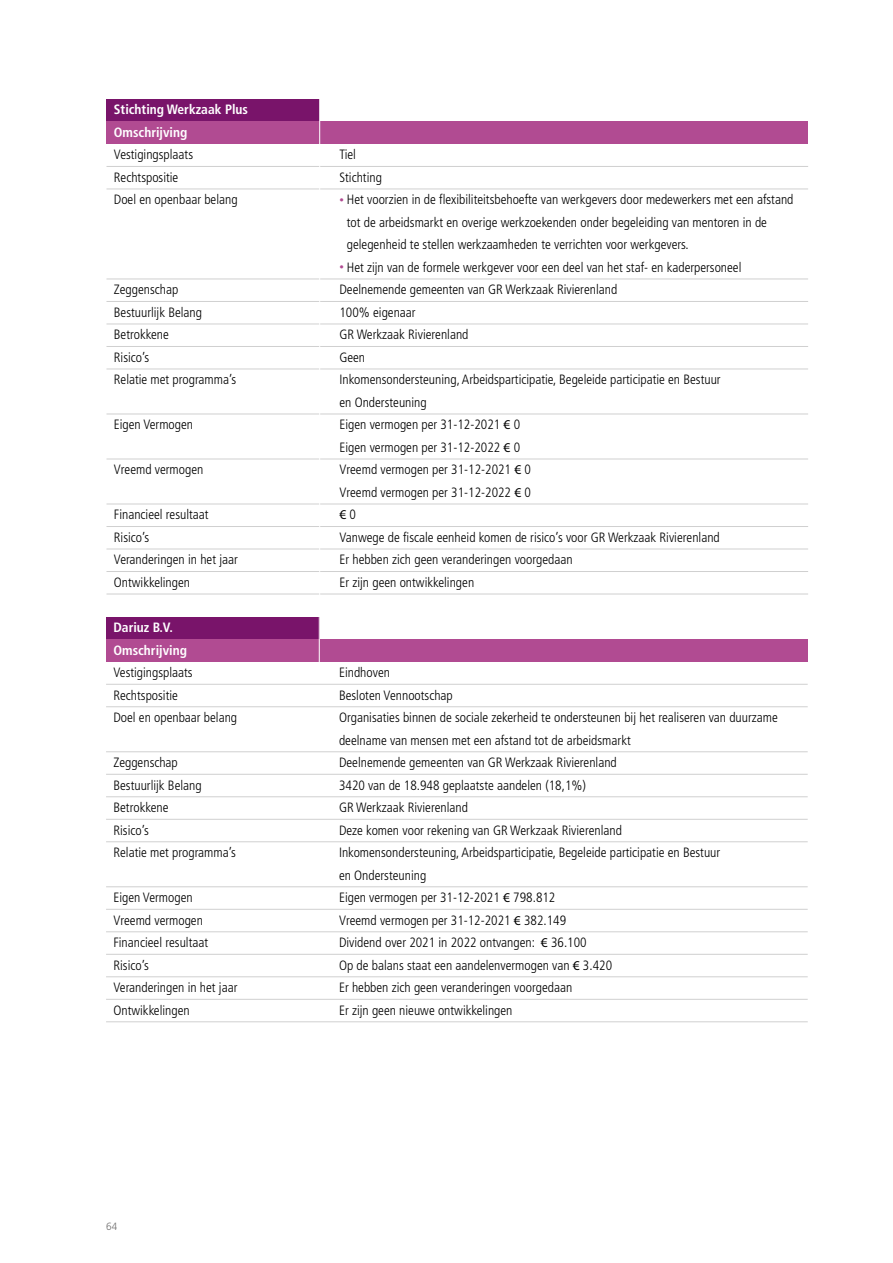
<style>
.page{position:relative;width:893px;height:1263px;background:#fff}
.page>*{position:absolute;margin:0;border:0;box-sizing:border-box;transform-origin:0 0}
.t1{font:300 condensed 13.5px/22.5px "Frutiger";color:#000}
.t2{font:700 condensed 13.5px/22.5px "Frutiger";color:#fff}
.t3{font:13.5px "Myriad Pro";color:#000}
.t4{font:300 10.5px "Frutiger";color:#706f6f;scale:.95 1}
.s1{font-size:9px;color:#b14b92}
.s2{font-family:"Myriad Pro";font-weight:400;font-stretch:normal}
.s3{font-family:"Frutiger";font-weight:300;font-stretch:condensed}
</style>
<div class="page">
<div style="left:106px;top:99px;width:214px;height:22px;background:#79146a"></div>
<div style="left:106px;top:121px;width:702px;height:23px;background:#b14b92"></div>
<hr style="left:106px;top:279px;width:702px;height:1px;background:#d0d0d0">
<hr style="left:106px;top:301px;width:702px;height:1px;background:#d0d0d0">
<hr style="left:106px;top:324px;width:702px;height:1px;background:#d0d0d0">
<hr style="left:106px;top:346px;width:702px;height:1px;background:#d0d0d0">
<hr style="left:106px;top:369px;width:702px;height:1px;background:#d0d0d0">
<hr style="left:106px;top:414px;width:702px;height:1px;background:#d0d0d0">
<hr style="left:106px;top:459px;width:702px;height:1px;background:#d0d0d0">
<hr style="left:106px;top:504px;width:702px;height:1px;background:#d0d0d0">
<hr style="left:106px;top:526px;width:702px;height:1px;background:#d0d0d0">
<hr style="left:106px;top:549px;width:702px;height:1px;background:#d0d0d0">
<hr style="left:106px;top:571px;width:702px;height:1px;background:#d0d0d0">
<hr style="left:106px;top:594px;width:702px;height:1px;background:#d0d0d0">
<hr style="left:106px;top:189px;width:702px;height:1px;background:#d0d0d0">
<hr style="left:106px;top:166px;width:702px;height:1px;background:#d0d0d0">
<hr style="left:319px;top:99px;width:1px;height:502px;background:#fff">
<div style="left:106px;top:617px;width:213px;height:22px;background:#79146a"></div>
<div style="left:106px;top:639px;width:702px;height:23px;background:#b14b92"></div>
<hr style="left:319px;top:617px;width:1px;height:501px;background:#fff">
<hr style="left:106px;top:774px;width:702px;height:1px;background:#d0d0d0">
<hr style="left:106px;top:796px;width:702px;height:1px;background:#d0d0d0">
<hr style="left:106px;top:819px;width:702px;height:1px;background:#d0d0d0">
<hr style="left:106px;top:841px;width:702px;height:1px;background:#d0d0d0">
<hr style="left:106px;top:886px;width:702px;height:1px;background:#d0d0d0">
<hr style="left:106px;top:931px;width:702px;height:1px;background:#d0d0d0">
<hr style="left:106px;top:954px;width:702px;height:1px;background:#d0d0d0">
<hr style="left:106px;top:909px;width:702px;height:1px;background:#d0d0d0">
<hr style="left:106px;top:976px;width:702px;height:1px;background:#d0d0d0">
<hr style="left:106px;top:999px;width:702px;height:1px;background:#d0d0d0">
<hr style="left:106px;top:1021px;width:702px;height:1px;background:#d0d0d0">
<hr style="left:106px;top:751px;width:702px;height:1px;background:#d0d0d0">
<hr style="left:106px;top:706px;width:702px;height:1px;background:#d0d0d0">
<hr style="left:106px;top:684px;width:702px;height:1px;background:#d0d0d0">
<p class="t2" style="left:114px;top:98px;width:136px">Stichting Werkzaak Plus<br>Omschrijving</p>
<p class="t1" style="left:114px;top:144px;width:81px">Vestigingsplaats</p>
<p class="t1" style="left:339px;top:144px;width:18px">Tiel</p>
<p class="t1" style="left:114px;top:166px;width:66px">Rechtspositie</p>
<p class="t1" style="left:339px;top:166px;width:44px">Stichting</p>
<p class="t1" style="left:114px;top:189px;width:125px">Doel en openbaar belang</p>
<p class="t1" style="left:347px;top:188px;width:448px;text-indent:-7px"><span class="s1">•</span> Het voorzien in de flexibiliteitsbehoefte van werkgevers door medewerkers met een afstand tot de arbeidsmarkt en overige werkzoekenden onder begeleiding van mentoren in de gelegenheid te stellen werkzaamheden te verrichten voor werkgevers.</p>
<p class="t1" style="left:339px;top:256px;width:403px"><span class="s1">•</span> Het zijn van de formele werkgever voor een deel van het staf- en kaderpersoneel</p>
<p class="t1" style="left:114px;top:278px;width:66px">Zeggenschap</p>
<p class="t1" style="left:339px;top:278px;width:279px">Deelnemende gemeenten van GR Werkzaak Rivierenland</p>
<p class="t1" style="left:114px;top:301px;width:90px">Bestuurlijk Belang</p>
<p class="t1" style="left:339px;top:301px;width:78px">100% eigenaar</p>
<p class="t1" style="left:114px;top:324px;width:57px">Betrokkene</p>
<p class="t1" style="left:339px;top:324px;width:131px">GR Werkzaak Rivierenland</p>
<p class="t1" style="left:114px;top:346px;width:37px">Risico’s</p>
<p class="t1" style="left:339px;top:346px;width:27px">Geen</p>
<p class="t1" style="left:114px;top:369px;width:124px">Relatie met programma’s</p>
<p class="t1" style="left:339px;top:369px;width:383px">Inkomensondersteuning, Arbeidsparticipatie, Begeleide participatie en Bestuur en Ondersteuning</p>
<p class="t1" style="left:114px;top:414px;width:81px">Eigen Vermogen</p>
<p class="t1" style="left:339px;top:414px;width:182px">Eigen vermogen per 31-12-2021 <span class="s2">€</span> 0<br>Eigen vermogen per 31-12-2022 <span class="s2">€</span> 0</p>
<p class="t1" style="left:114px;top:459px;width:91px">Vreemd vermogen</p>
<p class="t1" style="left:339px;top:459px;width:193px">Vreemd vermogen per 31-12-2021 <span class="s2">€</span> 0<br>Vreemd vermogen per 31-12-2022 <span class="s2">€</span> 0</p>
<p class="t1" style="left:114px;top:504px;width:96px">Financieel resultaat</p>
<p class="t3" style="left:339px;top:506px;width:18px">€ <span class="s3">0</span></p>
<p class="t1" style="left:114px;top:526px;width:37px">Risico’s</p>
<p class="t1" style="left:339px;top:526px;width:382px">Vanwege de fiscale eenheid komen de risico’s voor GR Werkzaak Rivierenland</p>
<p class="t1" style="left:114px;top:549px;width:126px">Veranderingen in het jaar</p>
<p class="t1" style="left:339px;top:549px;width:235px">Er hebben zich geen veranderingen voorgedaan</p>
<p class="t1" style="left:114px;top:571px;width:78px">Ontwikkelingen</p>
<p class="t1" style="left:339px;top:571px;width:136px">Er zijn geen ontwikkelingen</p>
<p class="t2" style="left:113px;top:616px;width:75px">Dariuz B.V.<br>Omschrijving</p>
<p class="t1" style="left:113px;top:661px;width:81px">Vestigingsplaats</p>
<p class="t1" style="left:339px;top:661px;width:53px">Eindhoven</p>
<p class="t1" style="left:113px;top:684px;width:66px">Rechtspositie</p>
<p class="t1" style="left:339px;top:684px;width:115px">Besloten Vennootschap</p>
<p class="t1" style="left:113px;top:706px;width:125px">Doel en openbaar belang</p>
<p class="t1" style="left:339px;top:706px;width:440px">Organisaties binnen de sociale zekerheid te ondersteunen bij het realiseren van duurzame deelname van mensen met een afstand tot de arbeidsmarkt</p>
<p class="t1" style="left:113px;top:751px;width:66px">Zeggenschap</p>
<p class="t1" style="left:339px;top:751px;width:279px">Deelnemende gemeenten van GR Werkzaak Rivierenland</p>
<p class="t1" style="left:113px;top:774px;width:90px">Bestuurlijk Belang</p>
<p class="t1" style="left:339px;top:774px;width:248px">3420 van de 18.948 geplaatste aandelen (18,1%)</p>
<p class="t1" style="left:113px;top:796px;width:57px">Betrokkene</p>
<p class="t1" style="left:339px;top:796px;width:131px">GR Werkzaak Rivierenland</p>
<p class="t1" style="left:113px;top:819px;width:37px">Risico’s</p>
<p class="t1" style="left:339px;top:819px;width:284px">Deze komen voor rekening van GR Werkzaak Rivierenland</p>
<p class="t1" style="left:113px;top:841px;width:124px">Relatie met programma’s</p>
<p class="t1" style="left:339px;top:841px;width:383px">Inkomensondersteuning, Arbeidsparticipatie, Begeleide participatie en Bestuur en Ondersteuning</p>
<p class="t1" style="left:113px;top:886px;width:81px">Eigen Vermogen</p>
<p class="t1" style="left:339px;top:886px;width:218px">Eigen vermogen per 31-12-2021 <span class="s2">€</span> 798.812</p>
<p class="t1" style="left:113px;top:909px;width:91px">Vreemd vermogen</p>
<p class="t1" style="left:339px;top:909px;width:229px">Vreemd vermogen per 31-12-2021 <span class="s2">€</span> 382.149</p>
<p class="t1" style="left:113px;top:931px;width:96px">Financieel resultaat</p>
<p class="t1" style="left:339px;top:931px;width:249px">Dividend over 2021 in 2022 ontvangen: <span class="s2">€</span> 36.100</p>
<p class="t1" style="left:113px;top:954px;width:37px">Risico’s</p>
<p class="t1" style="left:339px;top:954px;width:275px">Op de balans staat een aandelenvermogen van <span class="s2">€</span> 3.420</p>
<p class="t1" style="left:113px;top:976px;width:126px">Veranderingen in het jaar</p>
<p class="t1" style="left:339px;top:976px;width:235px">Er hebben zich geen veranderingen voorgedaan</p>
<p class="t1" style="left:113px;top:999px;width:78px">Ontwikkelingen</p>
<p class="t1" style="left:339px;top:999px;width:175px">Er zijn geen nieuwe ontwikkelingen</p>
<p class="t4" style="left:106px;top:1220px;width:13px">64</p>
</div>
